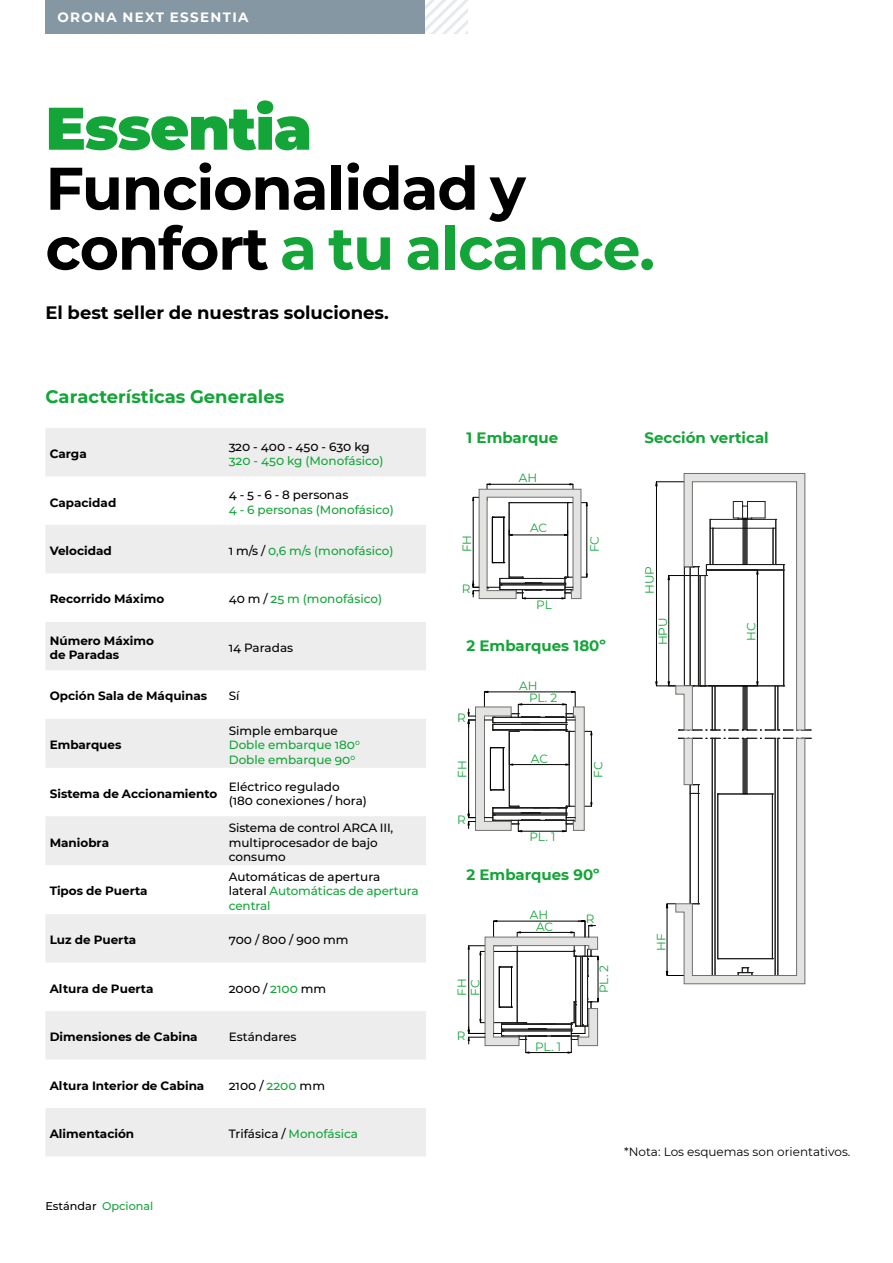
<style>
.page{position:relative;width:893px;height:1263px;background:#fff}
.page>*{position:absolute;margin:0;border:0;box-sizing:border-box;transform-origin:0 0}
.t1{font:700 60px/60px "Montserrat";letter-spacing:-.02em;color:#000}
.t2{font:900 60px "Montserrat";letter-spacing:-.02em;color:#13a538}
.t3{font:700 18px "Montserrat";color:#000}
.t4{font:700 18px "Montserrat";color:#13a538}
.t5{font:700 15px "Montserrat";color:#13a538}
.t6{font:700 13.5px "Montserrat";letter-spacing:.1em;color:#fff}
.t7{font:500 12px/14.4px "Montserrat";color:#000}
.t8{font:700 12px/14.4px "Montserrat";color:#000}
.t9{font:500 12px/14.4px "Montserrat";color:#13a538}
.t10{font:12px "Montserrat";letter-spacing:-.005em;color:#13a538}
.t11{font:12px "Montserrat";color:#000}
.t12{font:500 11.25px "Montserrat";color:#000}
.s1{color:#13a538}
.s2{color:#000}
</style>
<div class="page">
<svg style="left:666px;top:738px;width:146px;height:246px"></svg>
<svg style="left:655px;top:473px;width:157px;height:258px"></svg>
<svg style="left:46px;top:428px;width:380px;height:728px;fill:#ededed"></svg>
<svg style="left:425px;top:0;width:43px;height:34px"></svg>
<div style="left:45px;top:0;width:380px;height:34px;background:#8597a3"></div>
<svg style="left:472px;top:483px;width:116px;height:116px"></svg>
<svg style="left:468px;top:691px;width:124px;height:141px"></svg>
<svg style="left:468px;top:920px;width:131px;height:133px"></svg>
<p class="t6" style="left:57px;top:8px;width:193px">ORONA NEXT ESSENTIA</p>
<h1 class="t2" style="left:45px;top:83px;width:268px">Essentia</h1>
<h1 class="t1" style="left:45px;top:155px;width:611px">Funcionalidad y confort <span class="s1">a tu alcance.</span></h1>
<h2 class="t3" style="left:45px;top:300px;width:345px">El best seller de nuestras soluciones.</h2>
<h2 class="t4" style="left:45px;top:383px;width:240px">Características Generales</h2>
<p class="t8" style="left:50px;top:446px;width:39px">Carga</p>
<p class="t8" style="left:50px;top:494px;width:68px">Capacidad</p>
<p class="t7" style="left:229px;top:439px;width:143px">320 - 400 - 450 - 630 kg</p>
<p class="t9" style="left:229px;top:453px;width:156px">320 - 450 kg (Monofásico)</p>
<p class="t7" style="left:229px;top:487px;width:121px">4 - 5 - 6 - 8 personas</p>
<p class="t9" style="left:229px;top:502px;width:167px">4 - 6 personas (Monofásico)</p>
<p class="t8" style="left:50px;top:543px;width:64px">Velocidad</p>
<p class="t9" style="left:229px;top:543px;width:166px"><span class="s2">1 m/s /</span> 0,6 m/s (monofásico)</p>
<p class="t8" style="left:50px;top:591px;width:116px">Recorrido Máximo</p>
<p class="t9" style="left:229px;top:591px;width:155px"><span class="s2">40 m /</span> 25 m (monofásico)</p>
<p class="t8" style="left:50px;top:633px;width:106px">Número Máximo de Paradas</p>
<p class="t7" style="left:229px;top:640px;width:66px">14 Paradas</p>
<p class="t8" style="left:50px;top:688px;width:159px">Opción Sala de Máquinas</p>
<p class="t7" style="left:229px;top:688px;width:12px">Sí</p>
<p class="t8" style="left:50px;top:737px;width:73px">Embarques</p>
<p class="t9" style="left:229px;top:723px;width:133px"><span class="s2">Simple embarque<br></span>Doble embarque 180<sup>0<br></sup>Doble embarque 90<sup>0</sup></p>
<p class="t8" style="left:50px;top:786px;width:169px">Sistema de Accionamiento</p>
<p class="t7" style="left:229px;top:779px;width:140px">Eléctrico regulado (180 conexiones / hora)</p>
<p class="t8" style="left:50px;top:834px;width:61px">Maniobra</p>
<p class="t7" style="left:229px;top:820px;width:166px">Sistema de control ARCA III, multiprocesador de bajo consumo</p>
<p class="t8" style="left:50px;top:883px;width:99px">Tipos de Puerta</p>
<p class="t7" style="left:229px;top:869px;width:191px">Automáticas de apertura lateral <span class="s1">Automáticas de apertura central</span></p>
<p class="t8" style="left:50px;top:932px;width:88px">Luz de Puerta</p>
<p class="t7" style="left:229px;top:932px;width:121px">700 / 800 / 900 mm</p>
<p class="t8" style="left:50px;top:980px;width:105px">Altura de Puerta</p>
<p class="t7" style="left:229px;top:981px;width:99px">2000 / <span class="s1">2100</span> mm</p>
<p class="t8" style="left:50px;top:1029px;width:149px">Dimensiones de Cabina</p>
<p class="t7" style="left:229px;top:1029px;width:69px">Estándares</p>
<p class="t8" style="left:50px;top:1077px;width:156px">Altura Interior de Cabina</p>
<p class="t7" style="left:229px;top:1078px;width:98px">2100 / <span class="s1">2200</span> mm</p>
<p class="t8" style="left:50px;top:1126px;width:86px">Alimentación</p>
<p class="t7" style="left:229px;top:1126px;width:131px">Trifásica / <span class="s1">Monofásica</span></p>
<p class="t12" style="left:45px;top:1198px;width:109px">Estándar <span class="s1">Opcional</span></p>
<p class="t5" style="left:466px;top:426px;width:93px">1 Embarque</p>
<p class="t10" style="left:519px;top:469px;width:20px">AH</p>
<p class="t10" style="left:530px;top:520px;width:19px">AC</p>
<p class="t10" style="left:459px;top:552px;width:19px;rotate:-90deg">FH</p>
<p class="t10" style="left:586px;top:552px;width:18px;rotate:-90deg">FC</p>
<p class="t10" style="left:462px;top:581px;width:10px">R</p>
<p class="t10" style="left:536px;top:597px;width:17px">PL</p>
<p class="t5" style="left:466px;top:634px;width:141px">2 Embarques 180º</p>
<p class="t10" style="left:519px;top:677px;width:20px">AH</p>
<p class="t10" style="left:457px;top:710px;width:10px">R</p>
<p class="t10" style="left:529px;top:690px;width:30px">PL. 2</p>
<p class="t10" style="left:531px;top:750px;width:19px">AC</p>
<p class="t10" style="left:454px;top:778px;width:19px;rotate:-90deg">FH</p>
<p class="t10" style="left:590px;top:778px;width:18px;rotate:-90deg">FC</p>
<p class="t10" style="left:457px;top:811px;width:10px">R</p>
<p class="t10" style="left:529px;top:829px;width:27px">PL. 1</p>
<p class="t5" style="left:466px;top:864px;width:135px">2 Embarques 90º</p>
<p class="t10" style="left:454px;top:996px;width:19px;rotate:-90deg">FH</p>
<p class="t10" style="left:467px;top:996px;width:18px;rotate:-90deg">FC</p>
<p class="t10" style="left:457px;top:1027px;width:10px">R</p>
<p class="t10" style="left:530px;top:906px;width:20px">AH</p>
<p class="t10" style="left:536px;top:918px;width:19px">AC</p>
<p class="t10" style="left:535px;top:1038px;width:27px">PL. 1</p>
<p class="t10" style="left:586px;top:910px;width:10px">R</p>
<p class="t10" style="left:596px;top:993px;width:30px;rotate:-90deg">PL. 2</p>
<p class="t5" style="left:645px;top:426px;width:126px">Sección vertical</p>
<p class="t10" style="left:641px;top:594px;width:29px;rotate:-90deg">HUP</p>
<p class="t10" style="left:655px;top:645px;width:29px;rotate:-90deg">HPU</p>
<p class="t10" style="left:743px;top:641px;width:20px;rotate:-90deg">HC</p>
<p class="t10" style="left:653px;top:951px;width:19px;rotate:-90deg">HF</p>
<p class="t11" style="left:624px;top:1144px;width:228px">*Nota: Los esquemas son orientativos.</p>
</div>
